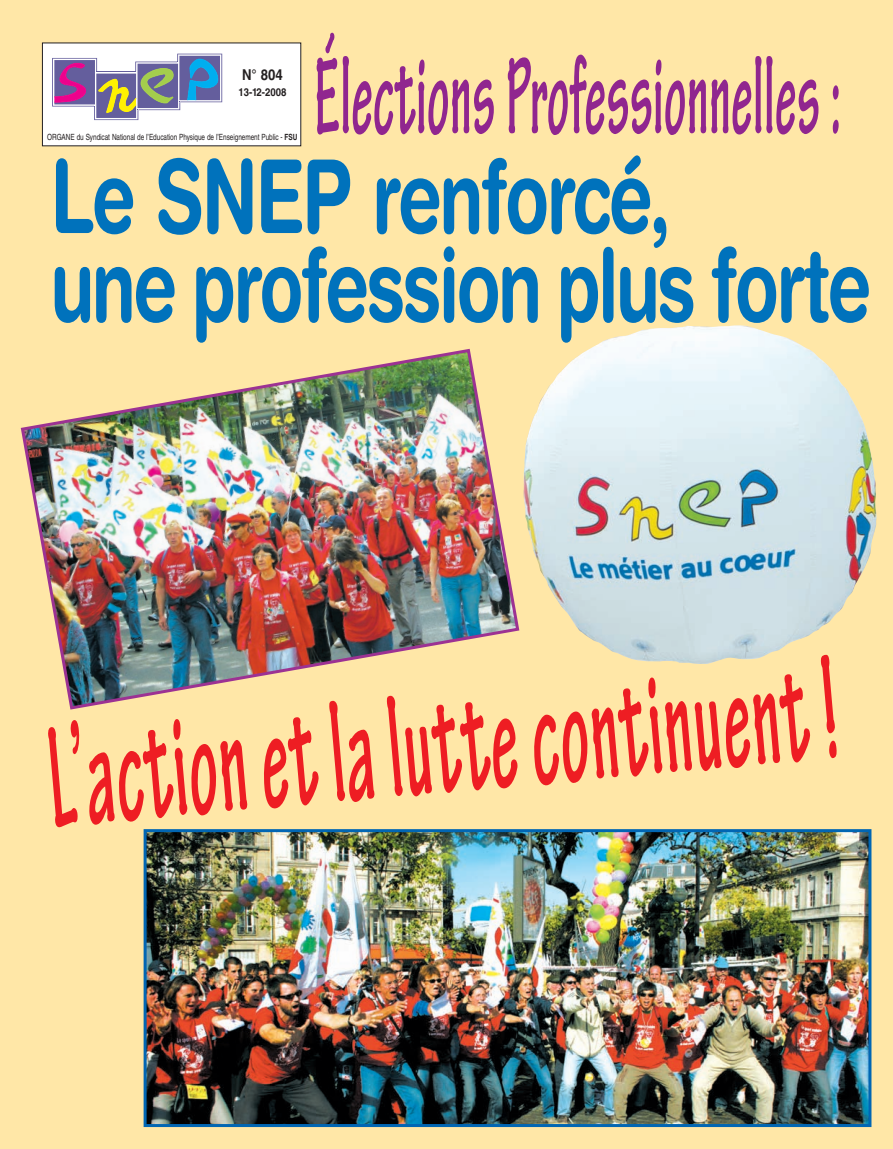
<style>
.page{position:relative;width:893px;height:1149px;background:#fff}
.page>*{position:absolute;margin:0;border:0;box-sizing:border-box;transform-origin:0 0}
.t1{font:700 condensed 152.25px "Tekton Pro";color:#ee1d23;scale:.5 1}
.t2{font:700 condensed 117px "Tekton Pro";color:#90268f;scale:.5 1}
.t3{font:700 102px/88.5px "Helvetica Rounded LT Std";letter-spacing:-.03em;color:#0072bc;scale:.7 1}
.t4{font:700 15px "Helvetica";color:#231f20;scale:.88 1}
.t5{font:700 10.95px "Helvetica";color:#231f20;scale:.88 1}
.t6{font:8.55px "Helvetica";letter-spacing:-.005em;color:#231f20;scale:.75 1}
.s1{font-weight:700}
</style>
<div class="page">
<img style="left:0;top:0;width:893px;height:1149px">
<h3 class="t4" style="left:242px;top:70px;width:48px">N° 804</h3>
<p class="t5" style="left:238px;top:88px;width:56px">13-12-2008</p>
<p class="t6" style="left:47px;top:134px;width:335px">ORGANE du Syndicat National de l’Education Physique de l’Enseignement Public - <span class="s1">FSU</span></p>
<h2 class="t2" style="left:314px;top:56px;width:1056px">Élections Professionnelles :</h2>
<h3 class="t3" style="left:51px;top:161px;width:1174px">Le SNEP renforcé,<br>une profession plus forte</h3>
<h1 class="t1" style="left:43px;top:726px;width:1586px;rotate:-5deg">L’action et la lutte continuent !</h1>
</div>
